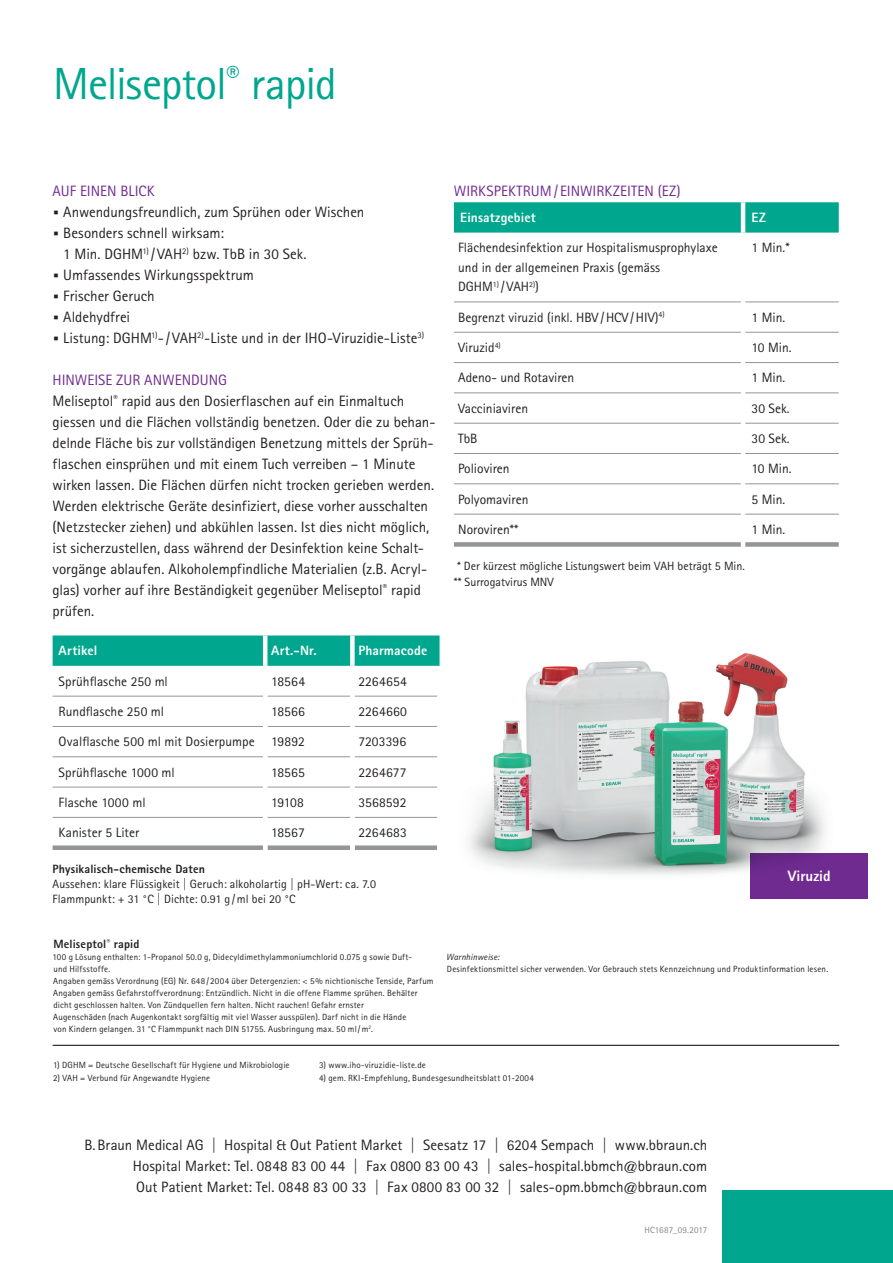
<style>
.page{position:relative;width:893px;height:1263px;background:#fff}
.page>*{position:absolute;margin:0;border:0;box-sizing:border-box;transform-origin:0 0}
.t1{font:45px "Rotis Sans Serif Pro";letter-spacing:-.02em;color:#00a78e}
.t2{font:15px/21px "Rotis Sans Serif Pro";color:#231f20;text-align:justify}
.t3{font:15px "Rotis Sans Serif Pro";color:#702b91}
.t4{font:800 15px "Rotis Sans Serif Std";color:#fff}
.t5{font:13.5px/19.5px "Rotis Sans Serif Pro";color:#231f20}
.t6{font:13.5px "Rotis Sans Serif Std";letter-spacing:.005em;color:#231f20}
.t7{font:800 13.5px "Rotis Sans Serif Std";letter-spacing:.01em;color:#fff}
.t8{font:12px/16.5px "Rotis Sans Serif Pro";color:#231f20}
.t9{font:800 12px "Rotis Sans Serif Pro";letter-spacing:.015em;color:#231f20}
.t10{font:800 12px "Rotis Sans Serif Std";letter-spacing:.015em;color:#231f20}
.t11{font:9px/12px "Rotis Sans Serif Std";letter-spacing:.02em;color:#231f20}
.t12{font:9px "Rotis Sans Serif Pro";letter-spacing:.01em;color:#808285}
.t13{font:italic 9px "Rotis Sans Serif Std";letter-spacing:.01em;color:#231f20}
.s1{font-weight:800;font-size:30px}
.s2{color:#702b91}
</style>
<div class="page">
<div style="left:750px;top:853px;width:118px;height:46px;background:#702b91"></div>
<div style="left:722px;top:1191px;width:171px;height:72px;background:#00a78e"></div>
<svg style="left:454px;top:202px;width:385px;height:31px;background:#06a990"></svg>
<hr style="left:741px;top:202px;width:4px;height:31px;background:#fff">
<hr style="left:454px;top:302px;width:287px;height:1px;background:#939598">
<hr style="left:745px;top:302px;width:94px;height:1px;background:#939598">
<hr style="left:454px;top:332px;width:287px;height:1px;background:#939598">
<hr style="left:745px;top:332px;width:94px;height:1px;background:#939598">
<hr style="left:454px;top:362px;width:287px;height:1px;background:#939598">
<hr style="left:745px;top:362px;width:94px;height:1px;background:#939598">
<hr style="left:454px;top:392px;width:287px;height:1px;background:#939598">
<hr style="left:745px;top:392px;width:94px;height:1px;background:#939598">
<hr style="left:454px;top:423px;width:287px;height:1px;background:#939598">
<hr style="left:745px;top:423px;width:94px;height:1px;background:#939598">
<hr style="left:454px;top:453px;width:287px;height:1px;background:#939598">
<hr style="left:745px;top:453px;width:94px;height:1px;background:#939598">
<hr style="left:454px;top:483px;width:287px;height:1px;background:#939598">
<hr style="left:745px;top:483px;width:94px;height:1px;background:#939598">
<hr style="left:454px;top:514px;width:287px;height:1px;background:#939598">
<hr style="left:745px;top:514px;width:94px;height:1px;background:#939598">
<div style="left:454px;top:542px;width:287px;height:5px;background:#939598"></div>
<div style="left:745px;top:542px;width:94px;height:5px;background:#939598"></div>
<hr style="left:53px;top:1045px;width:786px;height:1px;background:#231f20">
<div style="left:53px;top:635px;width:387px;height:31px;background:#00a78e"></div>
<hr style="left:53px;top:696px;width:210px;height:1px;background:#939598">
<hr style="left:267px;top:696px;width:83px;height:1px;background:#939598">
<hr style="left:355px;top:696px;width:82px;height:1px;background:#939598">
<hr style="left:53px;top:726px;width:210px;height:1px;background:#939598">
<hr style="left:267px;top:726px;width:83px;height:1px;background:#939598">
<hr style="left:355px;top:726px;width:82px;height:1px;background:#939598">
<hr style="left:53px;top:756px;width:210px;height:1px;background:#939598">
<hr style="left:267px;top:756px;width:83px;height:1px;background:#939598">
<hr style="left:355px;top:756px;width:82px;height:1px;background:#939598">
<hr style="left:53px;top:787px;width:210px;height:1px;background:#939598">
<hr style="left:267px;top:787px;width:83px;height:1px;background:#939598">
<hr style="left:355px;top:787px;width:82px;height:1px;background:#939598">
<hr style="left:53px;top:817px;width:210px;height:1px;background:#939598">
<hr style="left:267px;top:817px;width:83px;height:1px;background:#939598">
<hr style="left:355px;top:817px;width:82px;height:1px;background:#939598">
<div style="left:53px;top:845px;width:210px;height:5px;background:#939598"></div>
<div style="left:267px;top:845px;width:83px;height:5px;background:#939598"></div>
<div style="left:355px;top:845px;width:82px;height:5px;background:#939598"></div>
<hr style="left:263px;top:635px;width:4px;height:31px;background:#fff">
<div style="left:350px;top:635px;width:5px;height:31px;background:#fff"></div>
<img style="left:468px;top:653px;width:357px;height:222px">
<h1 class="t1" style="left:53px;top:57px;width:285px">Meliseptol<sup>®</sup> rapid</h1>
<p class="t3" style="left:53px;top:182px;width:104px">AUF EINEN BLICK</p>
<p class="t2" style="left:53px;top:202px;width:313px"><span class="s1">·</span> Anwendungsfreundlich, zum Sprühen oder Wischen</p>
<p class="t2" style="left:53px;top:223px;width:173px"><span class="s1">·</span> Besonders schnell wirksam:</p>
<p class="t2" style="left:63px;top:244px;width:245px">1 Min. DGHM<sup>1)</sup> /VAH<sup>2)</sup> bzw. TbB in 30 Sek.</p>
<p class="t2" style="left:53px;top:265px;width:203px"><span class="s1">·</span> Umfassendes Wirkungsspektrum</p>
<p class="t2" style="left:53px;top:286px;width:104px"><span class="s1">·</span> Frischer Geruch</p>
<p class="t2" style="left:53px;top:307px;width:79px"><span class="s1">·</span> Aldehydfrei</p>
<p class="t2" style="left:53px;top:328px;width:373px"><span class="s1">·</span> Listung: DGHM<sup>1)</sup>- /VAH<sup>2)</sup>-Liste und in der IHO-Viruzidie-Liste<sup>3)</sup></p>
<p class="t2" style="left:53px;top:370px;width:384px;text-align:left"><span class="s2">HINWEISE ZUR ANWENDUNG<br></span>Meliseptol<sup>®</sup> rapid aus den Dosierflaschen auf ein Einmaltuch giessen und die Flächen vollständig benetzen. Oder die zu behan&shy;delnde Fläche bis zur vollständigen Benetzung mittels der Sprüh&shy;flaschen einsprühen und mit einem Tuch verreiben – 1 Minute wirken lassen. Die Flächen dürfen nicht trocken gerieben werden.<br>Werden elektrische Geräte desinfiziert, diese vorher ausschalten (Netzstecker ziehen) und abkühlen lassen. Ist dies nicht möglich, ist sicherzustellen, dass während der Desinfektion keine Schalt&shy;vorgänge ablaufen. Alkoholempfindliche Materialien (z.B. Acryl&shy;glas) vorher auf ihre Beständigkeit gegenüber Meliseptol<sup>®</sup> rapid prüfen.</p>
<p class="t7" style="left:59px;top:642px;width:40px">Artikel</p>
<p class="t7" style="left:271px;top:642px;width:47px">Art.-Nr.</p>
<p class="t7" style="left:358px;top:642px;width:70px">Pharmacode</p>
<p class="t6" style="left:59px;top:673px;width:111px">Sprühflasche 250 ml</p>
<p class="t6" style="left:271px;top:673px;width:35px">18564</p>
<p class="t6" style="left:358px;top:673px;width:50px">2264654</p>
<p class="t6" style="left:59px;top:703px;width:107px">Rundflasche 250 ml</p>
<p class="t6" style="left:271px;top:703px;width:35px">18566</p>
<p class="t6" style="left:358px;top:703px;width:50px">2264660</p>
<p class="t6" style="left:59px;top:734px;width:248px">Ovalflasche 500 ml mit Dosierpumpe 19892</p>
<p class="t6" style="left:358px;top:734px;width:49px">7203396</p>
<p class="t6" style="left:59px;top:764px;width:118px">Sprühflasche 1000 ml</p>
<p class="t6" style="left:271px;top:764px;width:35px">18565</p>
<p class="t6" style="left:358px;top:764px;width:50px">2264677</p>
<p class="t6" style="left:59px;top:794px;width:88px">Flasche 1000 ml</p>
<p class="t6" style="left:271px;top:794px;width:34px">19108</p>
<p class="t6" style="left:358px;top:794px;width:50px">3568592</p>
<p class="t6" style="left:59px;top:825px;width:82px">Kanister 5 Liter</p>
<p class="t6" style="left:271px;top:825px;width:35px">18567</p>
<p class="t6" style="left:358px;top:825px;width:50px">2264683</p>
<p class="t9" style="left:53px;top:862px;width:154px">Physikalisch-chemische Daten</p>
<p class="t8" style="left:53px;top:877px;width:325px;line-height:15px">Aussehen: klare Flüssigkeit | Geruch: alkoholartig | pH-Wert: ca. 7.0<br>Flammpunkt: + 31 °C | Dichte: 0.91 g /ml bei 20 °C</p>
<p class="t3" style="left:454px;top:182px;width:228px">WIRKSPEKTRUM/ EINWIRKZEITEN (EZ)</p>
<p class="t7" style="left:460px;top:209px;width:77px">Einsatzgebiet</p>
<p class="t7" style="left:752px;top:209px;width:16px">EZ</p>
<p class="t5" style="left:458px;top:238px;width:261px">Flächendesinfektion zur Hospitalismusprophylaxe und in der allgemeinen Praxis (gemäss<br>DGHM<sup>1)</sup> /VAH<sup>2)</sup>)</p>
<p class="t5" style="left:752px;top:238px;width:40px">1 Min.*</p>
<p class="t5" style="left:458px;top:308px;width:208px">Begrenzt viruzid (inkl. HBV/HCV/HIV)<sup>4)</sup></p>
<p class="t5" style="left:752px;top:308px;width:35px">1 Min.</p>
<p class="t5" style="left:458px;top:338px;width:44px">Viruzid<sup>4)</sup></p>
<p class="t5" style="left:752px;top:338px;width:42px">10 Min.</p>
<p class="t5" style="left:458px;top:368px;width:118px">Adeno- und Rotaviren</p>
<p class="t5" style="left:752px;top:368px;width:35px">1 Min.</p>
<p class="t5" style="left:458px;top:398px;width:72px">Vacciniaviren</p>
<p class="t5" style="left:752px;top:398px;width:39px">30 Sek.</p>
<p class="t5" style="left:458px;top:429px;width:21px">TbB</p>
<p class="t5" style="left:752px;top:429px;width:39px">30 Sek.</p>
<p class="t5" style="left:458px;top:459px;width:53px">Polioviren</p>
<p class="t5" style="left:752px;top:459px;width:42px">10 Min.</p>
<p class="t5" style="left:458px;top:489px;width:72px">Polyomaviren</p>
<p class="t5" style="left:752px;top:489px;width:35px">5 Min.</p>
<p class="t5" style="left:458px;top:520px;width:62px">Noroviren**</p>
<p class="t5" style="left:752px;top:520px;width:35px">1 Min.</p>
<p class="t8" style="left:454px;top:558px;width:293px">* Der kürzest mögliche Listungswert beim VAH beträgt 5 Min. ** Surrogatvirus MNV</p>
<p class="t4" style="left:788px;top:866px;width:44px">Viruzid</p>
<p class="t10" style="left:53px;top:936px;width:87px">Meliseptol<sup>®</sup> rapid</p>
<p class="t11" style="left:53px;top:951px;width:383px">100 g Lösung enthalten: 1-Propanol 50.0 g, Didecyldimethylammoniumchlorid 0.075 g sowie Duft-<br>und Hilfsstoffe.<br>Angaben gemäss Verordnung (EG) Nr. 648/2004 über Detergenzien: &lt; 5% nichtionische Tenside, Parfum Angaben gemäss Gefahrstoffverordnung: Entzündlich. Nicht in die offene Flamme sprühen. Behälter dicht geschlossen halten. Von Zündquellen fern halten. Nicht rauchen! Gefahr ernster<br>Augenschäden (nach Augenkontakt sorgfältig mit viel Wasser ausspülen). Darf nicht in die Hände<br>von Kindern gelangen. 31 °C Flammpunkt nach DIN 51755. Ausbringung max. 50 ml/m<sup>2</sup>.</p>
<p class="t13" style="left:446px;top:952px;width:55px">Warnhinweise:</p>
<p class="t11" style="left:447px;top:963px;width:383px">Desinfektionsmittel sicher verwenden. Vor Gebrauch stets Kennzeichnung und Produktinformation lesen.</p>
<p class="t11" style="left:53px;top:1058px;width:238px">1) DGHM = Deutsche Gesellschaft für Hygiene und Mikrobiologie</p>
<p class="t11" style="left:53px;top:1072px;width:159px">2) VAH = Verbund für Angewandte Hygiene</p>
<p class="t11" style="left:319px;top:1058px;width:108px">3) www.iho-viruzidie-liste.de</p>
<p class="t11" style="left:319px;top:1072px;width:216px">4) gem. RKI-Empfehlung, Bundesgesundheitsblatt 01-2004</p>
<p class="t2" style="left:133px;top:1134px;width:576px;text-indent:-48px">B.Braun Medical AG | Hospital &amp; Out Patient Market | Seesatz 17 | 6204 Sempach | www.bbraun.ch Hospital Market: Tel. 0848 83 00 44 | Fax 0800 83 00 43 | sales-hospital.bbmch@bbraun.com Out Patient Market: Tel. 0848 83 00 33 | Fax 0800 83 00 32 | sales-opm.bbmch@bbraun.com</p>
<p class="t12" style="left:644px;top:1225px;width:64px">HC1687_09.2017</p>
</div>
